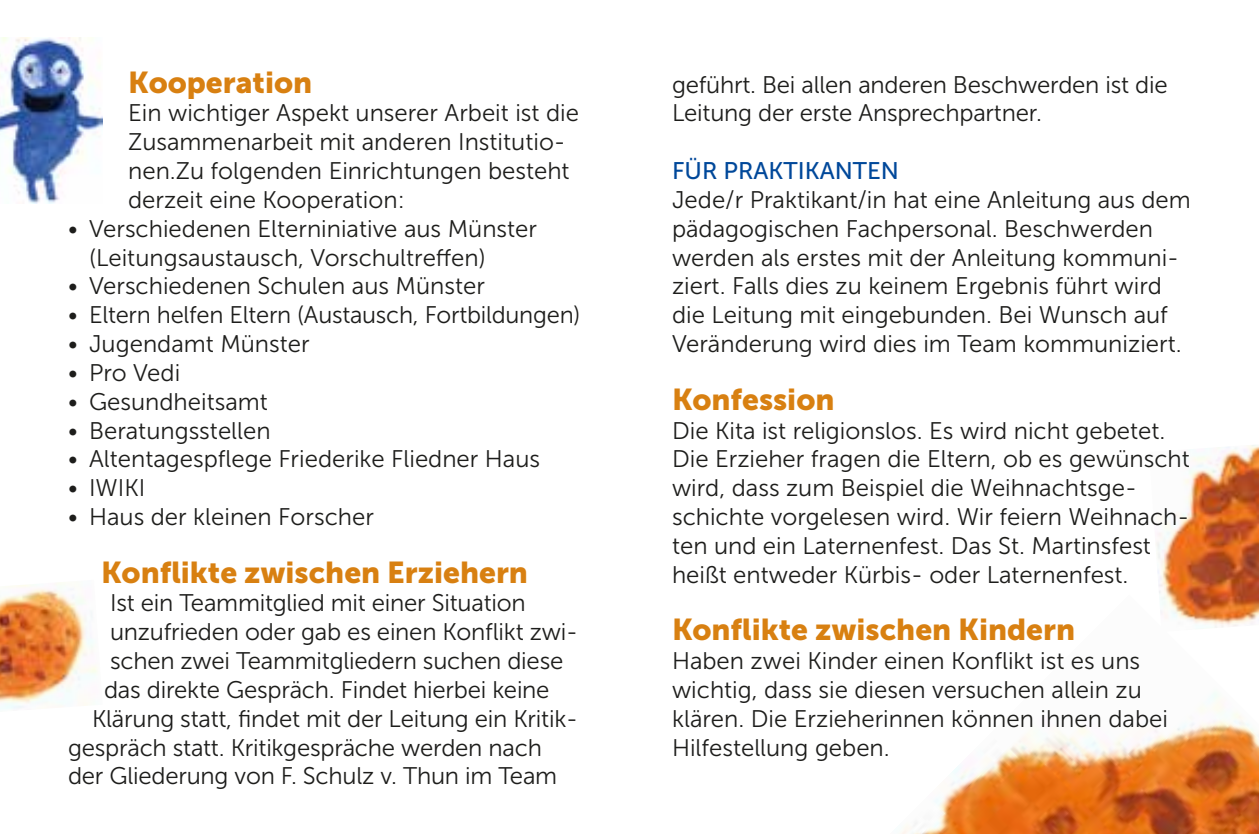
<style>
.page{position:relative;width:1259px;height:834px;background:#fff}
.page>*{position:absolute;margin:0;border:0;box-sizing:border-box;transform-origin:0 0}
.t1{font:30px "Museo Sans 900";color:#d88011}
.t2{font:24px/28.8px "Museo Sans 300";color:#1d1d1b}
.t3{font:24px "Museo Sans 500";color:#00489a}
</style>
<div class="page">
<img style="left:902px;top:692px;width:357px;height:141px">
<img style="left:0;top:582px;width:97px;height:128px">
<img style="left:1156px;top:445px;width:103px;height:183px">
<img style="left:0;top:37px;width:103px;height:167px">
<p class="t1" style="left:128px;top:65px;width:186px">Kooperation</p>
<p class="t2" style="left:128px;top:99px;width:452px">Ein wichtiger Aspekt unserer Arbeit ist die Zusammenarbeit mit anderen Institutio&shy;nen.Zu folgenden Einrichtungen besteht derzeit eine Kooperation:</p>
<p class="t2" style="left:89px;top:214px;width:449px;text-indent:-21px">• Verschiedenen Elterniniative aus Münster (Leitungsaustausch, Vorschultreffen)</p>
<p class="t2" style="left:68px;top:272px;width:418px">• Verschiedenen Schulen aus Münster</p>
<p class="t2" style="left:68px;top:301px;width:514px">• Eltern helfen Eltern (Austausch, Fortbildungen)</p>
<p class="t2" style="left:68px;top:329px;width:243px">• Jugendamt Münster</p>
<p class="t2" style="left:68px;top:358px;width:114px">• Pro Vedi</p>
<p class="t2" style="left:68px;top:387px;width:201px">• Gesundheitsamt</p>
<p class="t2" style="left:68px;top:416px;width:204px">• Beratungsstellen</p>
<p class="t2" style="left:68px;top:445px;width:473px">• Altentagespflege Friederike Fliedner Haus</p>
<p class="t2" style="left:68px;top:473px;width:79px">• IWIKI</p>
<p class="t2" style="left:68px;top:502px;width:307px">• Haus der kleinen Forscher</p>
<p class="t1" style="left:101px;top:555px;width:428px">Konflikte zwischen Erziehern</p>
<p class="t2" style="left:110px;top:589px;width:417px">Ist ein Teammitglied mit einer Situation</p>
<p class="t2" style="left:110px;top:617px;width:469px">unzufrieden oder gab es einen Konflikt zwi-</p>
<p class="t2" style="left:110px;top:646px;width:455px">schen zwei Teammitgliedern suchen diese</p>
<p class="t2" style="left:104px;top:675px;width:447px">das direkte Gespräch. Findet hierbei keine</p>
<p class="t2" style="left:92px;top:704px;width:487px">Klärung statt, findet mit der Leitung ein Kritik-</p>
<p class="t2" style="left:68px;top:733px;width:475px">gespräch statt. Kritikgespräche werden nach</p>
<p class="t2" style="left:68px;top:761px;width:491px">der Gliederung von F. Schulz v. Thun im Team</p>
<p class="t2" style="left:672px;top:70px;width:497px">geführt. Bei allen anderen Beschwerden ist die<br>Leitung der erste Ansprechpartner.</p>
<p class="t3" style="left:672px;top:158px;width:229px">FÜR PRAKTIKANTEN</p>
<p class="t2" style="left:672px;top:185px;width:520px">Jede/r Praktikant/in hat eine Anleitung aus dem pädagogischen Fachpersonal. Beschwerden werden als erstes mit der Anleitung kommuni&shy;ziert. Falls dies zu keinem Ergebnis führt wird die Leitung mit eingebunden. Bei Wunsch auf Veränderung wird dies im Team kommuniziert.</p>
<p class="t1" style="left:672px;top:382px;width:164px">Konfession</p>
<p class="t2" style="left:672px;top:416px;width:519px">Die Kita ist religionslos. Es wird nicht gebetet.<br>Die Erzieher fragen die Eltern, ob es gewünscht wird, dass zum Beispiel die Weihnachtsge&shy;schichte vorgelesen wird. Wir feiern Weihnach&shy;ten und ein Laternenfest. Das St. Martinsfest heißt entweder Kürbis- oder Laternenfest.</p>
<p class="t1" style="left:672px;top:612px;width:404px">Konflikte zwischen Kindern</p>
<p class="t2" style="left:672px;top:646px;width:497px">Haben zwei Kinder einen Konflikt ist es uns wichtig, dass sie diesen versuchen allein zu klären. Die Erzieherinnen können ihnen dabei Hilfestellung geben.</p>
</div>
